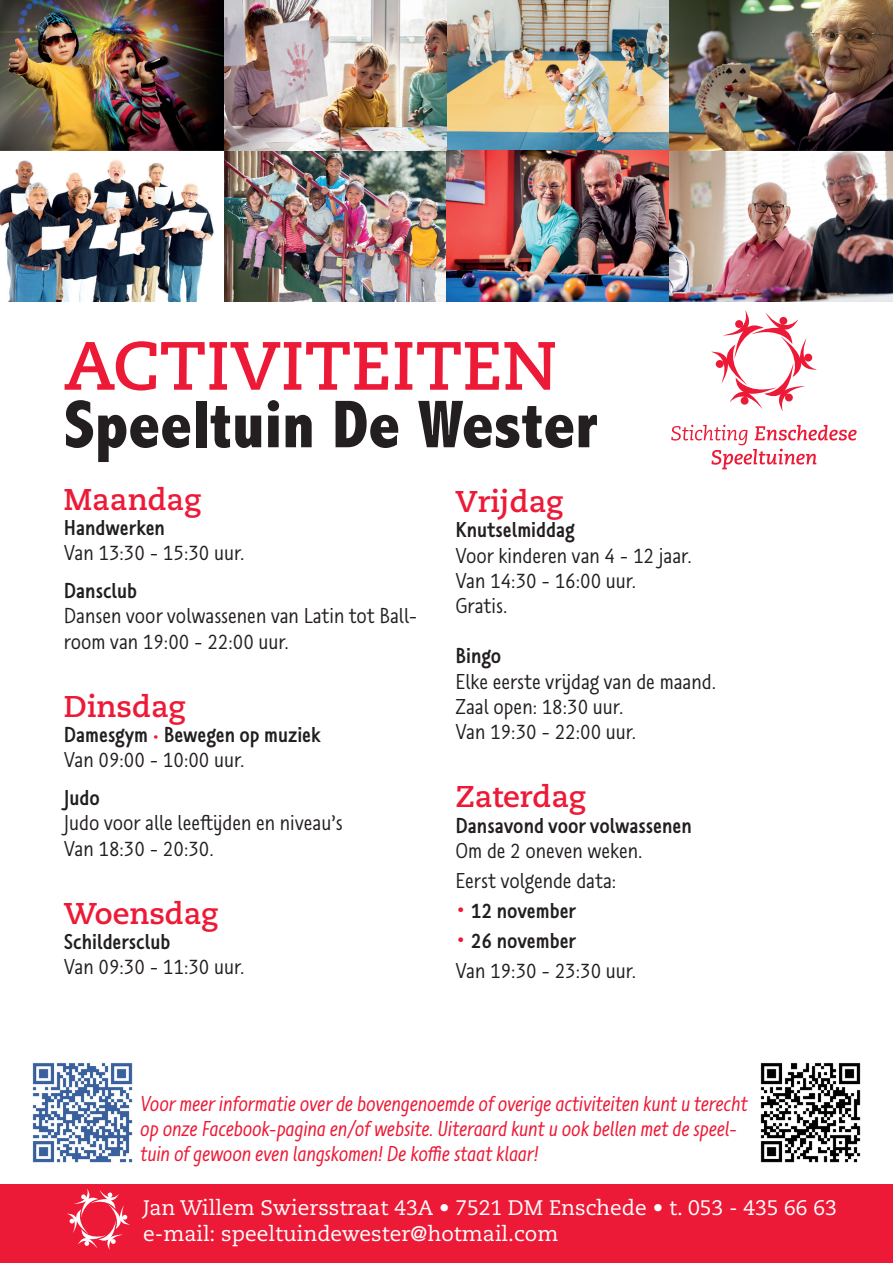
<style>
.page{position:relative;width:893px;height:1263px;background:#fff}
.page>*{position:absolute;margin:0;border:0;box-sizing:border-box;transform-origin:0 0}
.t1{font:800 condensed 68.1px "Abadi";color:#231f20}
.t2{font:700 68.1px "Caecilia LT Pro 75";color:#ed1a37}
.t3{font:700 30px "Caecilia LT Pro 75";color:#ed1a37}
.t4{font:21px/25.2px "Tilburgs Ans Text";color:#231f20}
.t5{font:italic 21px/25.2px "Tilburgs Ans Text";letter-spacing:-.01em;color:#ed1a37}
.t6{font:700 21px/25.2px "Tilburgs Ans Text";color:#231f20}
.t7{font:21px/25.2px "Caecilia LT Pro 55 Roman";color:#fff}
.s1{color:#ed1a37}
.s2{font-weight:400}
.s3{font-weight:400;font-size:34.5px;color:#ed1a37}
.s4{font-size:34.5px;color:#ed1a37}
.s5{font-weight:700}
</style>
<div class="page">
<div style="left:0;top:1184px;width:893px;height:79px;background:#ed1a37"></div>
<svg style="left:671px;top:425px;width:186px;height:44px"></svg>
<svg style="left:711px;top:310px;width:106px;height:101px"></svg>
<img style="left:0;top:0;width:893px;height:302px">
<img style="left:32px;top:1063px;width:101px;height:100px">
<img style="left:760px;top:1063px;width:101px;height:100px">
<svg style="left:67px;top:1189px;width:63px;height:61px"></svg>
<h1 class="t2" style="left:64px;top:319px;width:494px">ACTIVITEITEN</h1>
<h1 class="t1" style="left:64px;top:385px;width:535px">Speeltuin De Wester</h1>
<h2 class="t3" style="left:455px;top:481px;width:109px">Vrijdag</h2>
<p class="t6" style="left:455px;top:518px;width:121px">Knutselmiddag</p>
<p class="t4" style="left:455px;top:543px;width:238px">Voor kinderen van 4 - 12 jaar.<br>Van 14:30 - 16:00 uur.<br>Gratis.</p>
<p class="t6" style="left:455px;top:644px;width:47px">Bingo</p>
<p class="t4" style="left:455px;top:669px;width:262px">Elke eerste vrijdag van de maand.<br>Zaal open: 18:30 uur.<br>Van 19:30 - 22:00 uur.</p>
<h2 class="t3" style="left:64px;top:479px;width:139px">Maandag</h2>
<p class="t6" style="left:64px;top:516px;width:103px">Handwerken</p>
<p class="t4" style="left:64px;top:541px;width:182px">Van 13:30 - 15:30 uur.</p>
<p class="t6" style="left:64px;top:579px;width:75px">Dansclub</p>
<p class="t4" style="left:64px;top:604px;width:355px">Dansen voor volwassenen van Latin tot Ball&shy;room van 19:00 - 22:00 uur.</p>
<h2 class="t3" style="left:64px;top:686px;width:123px">Dinsdag</h2>
<p class="t6" style="left:64px;top:723px;width:259px">Damesgym <span class="s1">•</span> Bewegen op muziek<br><span class="s2">Van 09:00 - 10:00 uur.</span></p>
<p class="t6" style="left:64px;top:786px;width:38px">Judo</p>
<p class="t4" style="left:64px;top:811px;width:280px">Judo voor alle leeftijden en niveau’s<br>Van 18:30 - 20:30.</p>
<h2 class="t3" style="left:455px;top:776px;width:132px">Zaterdag</h2>
<p class="t6" style="left:455px;top:813px;width:238px">Dansavond voor volwassenen</p>
<p class="t4" style="left:455px;top:836px;width:189px;line-height:30px">Om de 2 oneven weken.<br>Eerst volgende data:</p>
<p class="t6" style="left:455px;top:899px;width:122px"><span class="s3">•</span> 12 november</p>
<p class="t4" style="left:455px;top:926px;width:182px;line-height:30px"><span class="s4">•</span> <span class="s5">26 november<br></span>Van 19:30 - 23:30 uur.</p>
<h2 class="t3" style="left:64px;top:893px;width:156px">Woensdag</h2>
<p class="t6" style="left:64px;top:930px;width:108px">Schildersclub</p>
<p class="t4" style="left:64px;top:955px;width:182px">Van 09:30 - 11:30 uur.</p>
<p class="t5" style="left:140px;top:1092px;width:609px">Voor meer informatie over de bovengenoemde of overige activiteiten kunt u terecht op onze Facebook-pagina en/of website. Uiteraard kunt u ook bellen met de speel&shy;tuin of gewoon even langskomen! De koffie staat klaar!</p>
<p class="t7" style="left:143px;top:1195px;width:695px">Jan Willem Swiersstraat 43A • 7521 DM Enschede • t. 053 - 435 66 63 e-mail: speeltuindewester@hotmail.com</p>
</div>
